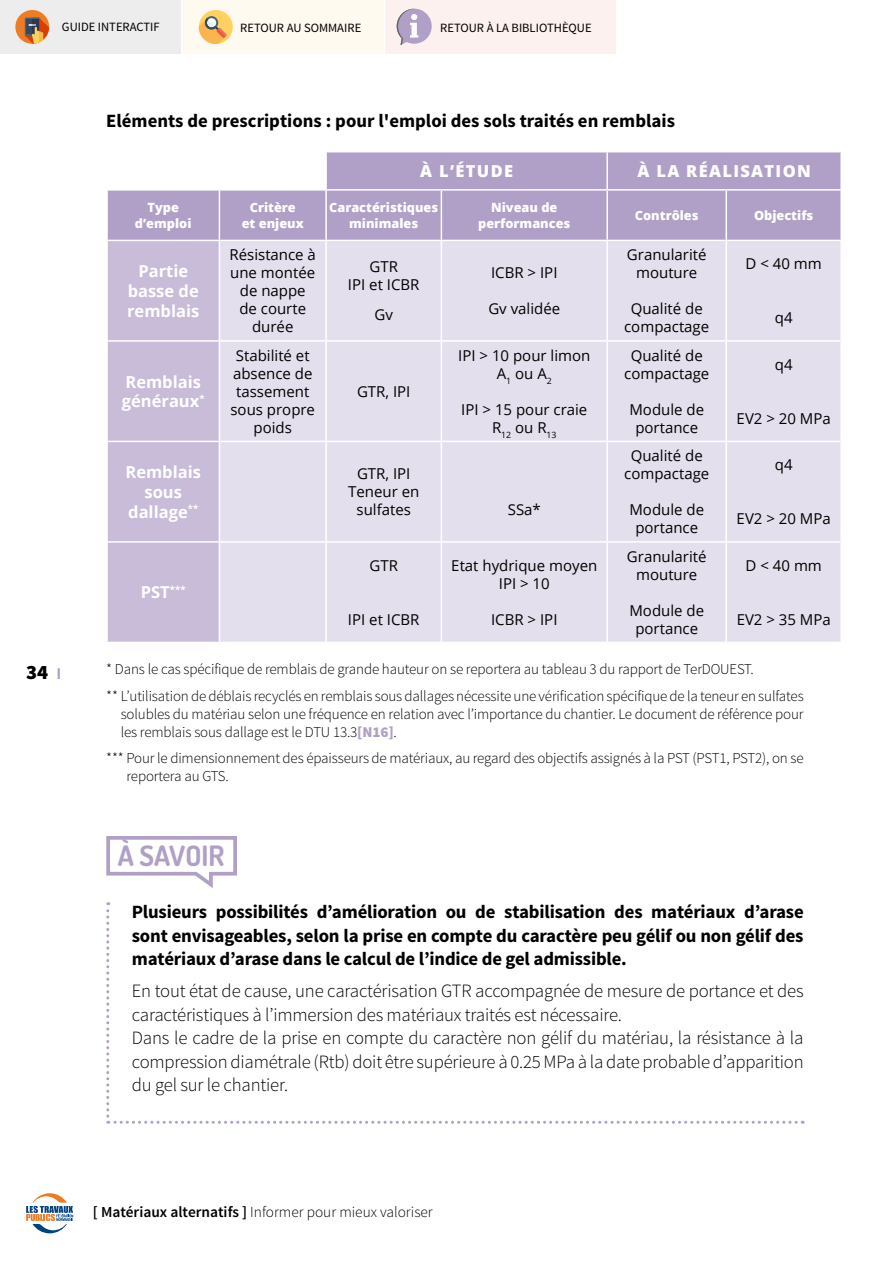
<style>
.page{position:relative;width:893px;height:1263px;background:#fff}
.page>*{position:absolute;margin:0;border:0;box-sizing:border-box;transform-origin:0 0}
.t1{font:700 28.05px "Dosis";color:#b0a0c7}
.t2{font:900 20.4px "Source Sans Pro";color:#000}
.t3{font:300 18.75px/23.4px "Source Sans Pro";letter-spacing:-.01em;color:#000}
.t4{font:700 18.75px/23.4px "Source Sans Pro";letter-spacing:-.01em;color:#000;text-align:justify}
.t5{font:700 16.5px/19.8px "Open Sans";color:#fff;text-align:center}
.t6{font:800 16.5px "Open Sans";letter-spacing:.08em;color:#fff}
.t7{font:300 15.3px "Source Sans Pro";color:#000}
.t8{font:300 15px/18px "Source Sans Pro";letter-spacing:-.01em;color:#000}
.t9{font:15px/18px "Open Sans";color:#000;text-align:center}
.t10{font:800 12.75px/15.3px "Open Sans";color:#fff;text-align:center}
.t11{font:12.6px "Source Sans Pro";color:#000}
.s1{font-weight:700;font-size:15.3px;color:#b0a0c7}
.s2{font-weight:900;color:#b0a0c7}
.s3{font-weight:600}
</style>
<div class="page">
<svg style="left:26px;top:1193px;width:47px;height:40px"></svg>
<div style="left:0;top:0;width:181px;height:54px;background:#ededed"></div>
<svg style="left:15px;top:10px;width:34px;height:34px"></svg>
<svg style="left:25px;top:18px;width:24px;height:26px"></svg>
<div style="left:385px;top:0;width:230px;height:54px;background:#fdf1ef"></div>
<svg style="left:397px;top:9px;width:35px;height:36px"></svg>
<div style="left:183px;top:0;width:200px;height:54px;background:#fffaef"></div>
<div style="left:199px;top:10px;width:34px;height:34px;background:#ffd15e;border-radius:50%"></div>
<svg style="left:199px;top:16px;width:28px;height:28px"></svg>
<svg style="left:106px;top:902px;width:690px;height:222px"></svg>
<svg style="left:106px;top:836px;width:131px;height:52px"></svg>
<svg style="left:108px;top:152px;width:732px;height:88px;fill:#b0a0c7"></svg>
<div style="left:108px;top:241px;width:111px;height:401px;background:#c8bcd8"></div>
<div style="left:220px;top:241px;width:620px;height:401px;background:#e4dfec"></div>
<hr style="left:325px;top:152px;width:2px;height:37px;background:#fff">
<hr style="left:606px;top:152px;width:2px;height:37px;background:#fff">
<hr style="left:106px;top:189px;width:113px;height:2px;background:#fff">
<hr style="left:219px;top:189px;width:107px;height:2px;background:#fff">
<hr style="left:219px;top:191px;width:1px;height:49px;background:#fff">
<hr style="left:326px;top:189px;width:115px;height:2px;background:#fff">
<hr style="left:325px;top:191px;width:2px;height:49px;background:#fff">
<hr style="left:441px;top:189px;width:166px;height:2px;background:#fff">
<hr style="left:441px;top:191px;width:1px;height:49px;background:#fff">
<hr style="left:607px;top:189px;width:119px;height:2px;background:#fff">
<hr style="left:606px;top:191px;width:2px;height:49px;background:#fff">
<hr style="left:726px;top:189px;width:116px;height:2px;background:#fff">
<hr style="left:725px;top:191px;width:2px;height:49px;background:#fff">
<hr style="left:325px;top:241px;width:2px;height:99px;background:#fff">
<hr style="left:441px;top:241px;width:1px;height:99px;background:#fff">
<hr style="left:606px;top:241px;width:2px;height:99px;background:#fff">
<hr style="left:725px;top:241px;width:2px;height:99px;background:#fff">
<hr style="left:106px;top:340px;width:113px;height:2px;background:#fff">
<hr style="left:219px;top:340px;width:107px;height:2px;background:#fff">
<hr style="left:326px;top:340px;width:115px;height:2px;background:#fff">
<hr style="left:325px;top:342px;width:2px;height:99px;background:#fff">
<hr style="left:441px;top:340px;width:166px;height:2px;background:#fff">
<hr style="left:441px;top:342px;width:1px;height:99px;background:#fff">
<hr style="left:607px;top:340px;width:119px;height:2px;background:#fff">
<hr style="left:606px;top:342px;width:2px;height:99px;background:#fff">
<hr style="left:726px;top:340px;width:116px;height:2px;background:#fff">
<hr style="left:725px;top:342px;width:2px;height:99px;background:#fff">
<hr style="left:106px;top:441px;width:113px;height:1px;background:#fff">
<hr style="left:219px;top:441px;width:107px;height:1px;background:#fff">
<hr style="left:326px;top:441px;width:115px;height:1px;background:#fff">
<hr style="left:325px;top:442px;width:2px;height:99px;background:#fff">
<hr style="left:441px;top:441px;width:166px;height:1px;background:#fff">
<hr style="left:441px;top:442px;width:1px;height:99px;background:#fff">
<hr style="left:607px;top:441px;width:119px;height:1px;background:#fff">
<hr style="left:606px;top:442px;width:2px;height:99px;background:#fff">
<hr style="left:726px;top:441px;width:116px;height:1px;background:#fff">
<hr style="left:725px;top:442px;width:2px;height:99px;background:#fff">
<hr style="left:106px;top:541px;width:113px;height:2px;background:#fff">
<hr style="left:219px;top:541px;width:107px;height:2px;background:#fff">
<hr style="left:326px;top:541px;width:115px;height:2px;background:#fff">
<hr style="left:325px;top:543px;width:2px;height:99px;background:#fff">
<hr style="left:441px;top:541px;width:166px;height:2px;background:#fff">
<hr style="left:441px;top:543px;width:1px;height:99px;background:#fff">
<hr style="left:607px;top:541px;width:119px;height:2px;background:#fff">
<hr style="left:606px;top:543px;width:2px;height:99px;background:#fff">
<hr style="left:726px;top:541px;width:116px;height:2px;background:#fff">
<hr style="left:725px;top:543px;width:2px;height:99px;background:#fff">
<p class="t11" style="left:62px;top:19px;width:99px">GUIDE INTERACTIF</p>
<p class="t11" style="left:240px;top:20px;width:123px">RETOUR AU SOMMAIRE</p>
<p class="t11" style="left:440px;top:20px;width:153px">RETOUR À LA BIBLIOTHÈQUE</p>
<p class="t4" style="left:106px;top:110px;width:570px">Eléments de prescriptions : pour l'emploi des sols traités en remblais</p>
<p class="t6" style="left:420px;top:159px;width:95px">À L’ÉTUDE</p>
<p class="t6" style="left:637px;top:159px;width:175px">À LA RÉALISATION</p>
<p class="t10" style="left:135px;top:199px;width:58px">Type d’emploi</p>
<p class="t10" style="left:242px;top:199px;width:64px">Critère et enjeux</p>
<p class="t10" style="left:329px;top:199px;width:111px">Caractéristiques minimales</p>
<p class="t10" style="left:478px;top:199px;width:94px">Niveau de performances</p>
<p class="t10" style="left:635px;top:207px;width:65px">Contrôles</p>
<p class="t10" style="left:754px;top:207px;width:61px">Objectifs</p>
<p class="t5" style="left:127px;top:261px;width:74px">Partie basse de remblais</p>
<p class="t9" style="left:230px;top:246px;width:88px">Résistance à une montée de nappe de courte durée</p>
<p class="t9" style="left:627px;top:246px;width:81px">Granularité mouture</p>
<p class="t9" style="left:624px;top:300px;width:87px">Qualité de compactage</p>
<p class="t9" style="left:746px;top:255px;width:78px">D &lt; 40 mm</p>
<p class="t9" style="left:348px;top:258px;width:73px">GTR<br>IPI et ICBR</p>
<p class="t9" style="left:374px;top:306px;width:20px">Gv</p>
<p class="t9" style="left:491px;top:264px;width:68px">ICBR &gt; IPI</p>
<p class="t9" style="left:488px;top:300px;width:73px">Gv validée</p>
<p class="t9" style="left:775px;top:309px;width:19px">q4</p>
<h2 class="t2" style="left:26px;top:658px;width:36px">34 <span class="s1">l</span></h2>
<p class="t5" style="left:122px;top:371px;width:84px;text-align:left">Remblais généraux<sup>*</sup></p>
<p class="t9" style="left:230px;top:346px;width:86px">Stabilité et absence de tassement sous propre poids</p>
<p class="t9" style="left:357px;top:382px;width:55px">GTR, IPI</p>
<p class="t5" style="left:125px;top:462px;width:77px">Remblais sous dallage<sup>**</sup></p>
<p class="t9" style="left:348px;top:465px;width:73px">GTR, IPI<br>Teneur en sulfates</p>
<p class="t5" style="left:141px;top:582px;width:46px">PST<sup>***</sup></p>
<p class="t9" style="left:369px;top:556px;width:30px">GTR</p>
<p class="t9" style="left:348px;top:610px;width:73px">IPI et ICBR</p>
<p class="t9" style="left:458px;top:346px;width:134px">IPI &gt; 10 pour limon<br>A<sub>1</sub> ou A<sub>2</sub></p>
<p class="t9" style="left:461px;top:400px;width:128px">IPI &gt; 15 pour craie<br>R<sub>12</sub> ou R<sub>13</sub></p>
<p class="t9" style="left:508px;top:501px;width:35px">SSa*</p>
<p class="t9" style="left:451px;top:556px;width:147px">Etat hydrique moyen<br>IPI &gt; 10</p>
<p class="t9" style="left:491px;top:610px;width:68px">ICBR &gt; IPI</p>
<p class="t9" style="left:624px;top:346px;width:87px">Qualité de compactage</p>
<p class="t9" style="left:629px;top:400px;width:76px">Module de portance</p>
<p class="t9" style="left:624px;top:447px;width:87px">Qualité de compactage</p>
<p class="t9" style="left:629px;top:501px;width:76px">Module de portance</p>
<p class="t9" style="left:627px;top:547px;width:81px">Granularité mouture</p>
<p class="t9" style="left:629px;top:601px;width:76px">Module de portance</p>
<p class="t9" style="left:775px;top:355px;width:19px">q4</p>
<p class="t9" style="left:737px;top:409px;width:96px">EV2 &gt; 20 MPa</p>
<p class="t9" style="left:775px;top:456px;width:19px">q4</p>
<p class="t9" style="left:737px;top:510px;width:96px">EV2 &gt; 20 MPa</p>
<p class="t9" style="left:746px;top:556px;width:78px">D &lt; 40 mm</p>
<p class="t9" style="left:737px;top:610px;width:96px">EV2 &gt; 35 MPa</p>
<p class="t8" style="left:106px;top:656px;width:699px;line-height:26.5px">* Dans le cas spécifique de remblais de grande hauteur on se reportera au tableau 3 du rapport de TerDOUEST.<br>** L’utilisation de déblais recyclés en remblais sous dallages nécessite une vérification spécifique de la teneur en sulfates</p>
<p class="t8" style="left:121px;top:705px;width:684px">solubles du matériau selon une fréquence en relation avec l’importance du chantier. Le document de référence pour les remblais sous dallage est le DTU 13.3<span class="s2">[N16]</span>.</p>
<p class="t8" style="left:126px;top:749px;width:679px;text-indent:-20px">*** Pour le dimensionnement des épaisseurs de matériaux, au regard des objectifs assignés à la PST (PST1, PST2), on se reportera au GTS.</p>
<h1 class="t1" style="left:118px;top:837px;width:108px">À SAVOIR</h1>
<p class="t4" style="left:132px;top:901px;width:673px">Plusieurs possibilités d’amélioration ou de stabilisation des matériaux d’arase sont envisageables, selon la prise en compte du caractère peu gélif ou non gélif des matériaux d’arase dans le calcul de l’indice de gel admissible.</p>
<p class="t3" style="left:132px;top:979px;width:673px">En tout état de cause, une caractérisation GTR accompagnée de mesure de portance et des caractéristiques à l’immersion des matériaux traités est nécessaire.<br>Dans le cadre de la prise en compte du caractère non gélif du matériau, la résistance à la compression diamétrale (Rtb) doit être supérieure à 0.25 MPa à la date probable d’apparition du gel sur le chantier.</p>
<p class="t7" style="left:93px;top:1203px;width:341px"><span class="s3">[ Matériaux alternatifs ]</span> Informer pour mieux valoriser</p>
</div>
